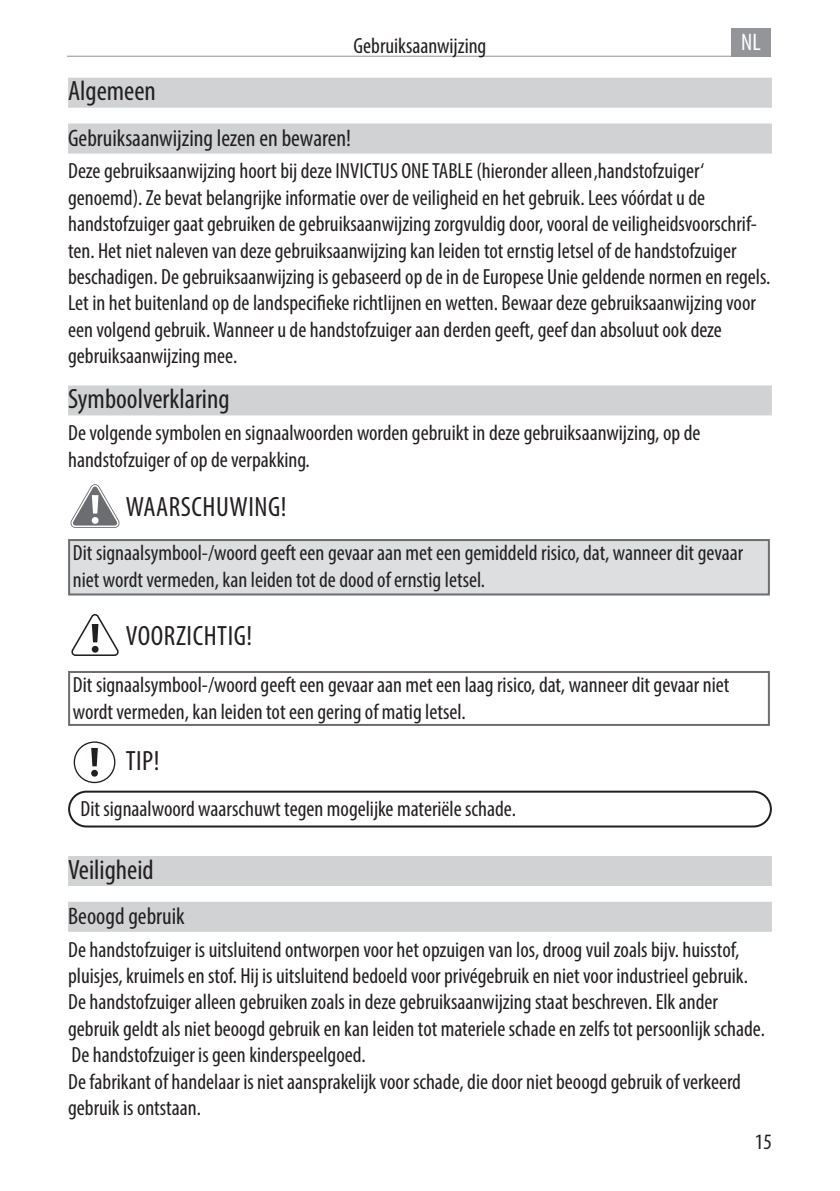
<style>
.page{position:relative;width:840px;height:1191px;background:#fff}
.page>*{position:absolute;margin:0;border:0;box-sizing:border-box;transform-origin:0 0}
.t1{font:condensed 28px "Myriad Pro";color:#231f20}
.t2{font:condensed 28px "Myriad Pro";letter-spacing:.02em;color:#231f20}
.t3{font:condensed 24px "Myriad Pro";color:#231f20}
.t4{font:condensed 24px "Myriad Pro";color:#fff}
.t5{font:condensed 22px/26.4px "Myriad Pro";color:#231f20}
</style>
<div class="page">
<hr style="left:67px;top:56px;width:703px;height:1px;background:#939598">
<div style="left:730px;top:28px;width:40px;height:29px;background:#939598"></div>
<div style="left:68px;top:78px;width:703px;height:30px;background:#d1d2d4"></div>
<div style="left:68px;top:124px;width:703px;height:30px;background:#d1d2d4"></div>
<div style="left:68px;top:385px;width:703px;height:30px;background:#d1d2d4"></div>
<div style="left:68px;top:856px;width:703px;height:30px;background:#d1d2d4"></div>
<div style="left:68px;top:901px;width:703px;height:30px;background:#d1d2d4"></div>
<svg style="left:70px;top:484px;width:50px;height:44px"></svg>
<div style="left:69px;top:540px;width:699px;height:54px;background:#dddee0"></div>
<div style="left:68px;top:539px;width:701px;height:56px;border:2px solid #6c6d70"></div>
<svg style="left:71px;top:614px;width:48px;height:42px"></svg>
<div style="left:68px;top:671px;width:701px;height:55px;border:2px solid #6c6d70"></div>
<svg style="left:74px;top:741px;width:41px;height:42px"></svg>
<div style="left:68px;top:790px;width:703px;height:37px;border:2px solid #231f20;border-radius:17px"></div>
<p class="t5" style="left:353px;top:32px;width:134px">Gebruiksaanwijzing</p>
<p class="t4" style="left:740px;top:28px;width:21px">NL</p>
<p class="t1" style="left:68px;top:74px;width:89px">Algemeen</p>
<p class="t3" style="left:68px;top:124px;width:284px">Gebruiksaanwijzing lezen en bewaren!</p>
<p class="t5" style="left:68px;top:158px;width:703px">Deze gebruiksaanwijzing hoort bij deze INVICTUS ONE TABLE (hieronder alleen ‚handstofzuiger‘ genoemd). Ze bevat belangrijke informatie over de veiligheid en het gebruik. Lees vóórdat u de handstofzuiger gaat gebruiken de gebruiksaanwijzing zorgvuldig door, vooral de veiligheidsvoorschrif&shy;ten. Het niet naleven van deze gebruiksaanwijzing kan leiden tot ernstig letsel of de handstofzuiger beschadigen. De gebruiksaanwijzing is gebaseerd op de in de Europese Unie geldende normen en regels.<br>Let in het buitenland op de landspecifieke richtlijnen en wetten. Bewaar deze gebruiksaanwijzing voor een volgend gebruik. Wanneer u de handstofzuiger aan derden geeft, geef dan absoluut ook deze gebruiksaanwijzing mee.</p>
<p class="t1" style="left:68px;top:382px;width:163px">Symboolverklaring</p>
<p class="t5" style="left:68px;top:419px;width:633px">De volgende symbolen en signaalwoorden worden gebruikt in deze gebruiksaanwijzing, op de handstofzuiger of op de verpakking.</p>
<p class="t2" style="left:126px;top:489px;width:162px">WAARSCHUWING!</p>
<p class="t5" style="left:73px;top:539px;width:671px">Dit signaalsymbool-/woord geeft een gevaar aan met een gemiddeld risico, dat, wanneer dit gevaar niet wordt vermeden, kan leiden tot de dood of ernstig letsel.</p>
<p class="t2" style="left:126px;top:618px;width:128px">VOORZICHTIG!</p>
<p class="t5" style="left:73px;top:671px;width:657px">Dit signaalsymbool-/woord geeft een gevaar aan met een laag risico, dat, wanneer dit gevaar niet wordt vermeden, kan leiden tot een gering of matig letsel.</p>
<p class="t1" style="left:126px;top:744px;width:35px">TIP!</p>
<p class="t5" style="left:80px;top:795px;width:437px">Dit signaalwoord waarschuwt tegen mogelijke materiële schade.</p>
<p class="t1" style="left:68px;top:852px;width:87px">Veiligheid</p>
<p class="t3" style="left:68px;top:902px;width:118px">Beoogd gebruik</p>
<p class="t5" style="left:68px;top:935px;width:698px">De handstofzuiger is uitsluitend ontworpen voor het opzuigen van los, droog vuil zoals bijv. huisstof, pluisjes, kruimels en stof. Hij is uitsluitend bedoeld voor privégebruik en niet voor industrieel gebruik.<br>De handstofzuiger alleen gebruiken zoals in deze gebruiksaanwijzing staat beschreven. Elk ander gebruik geldt als niet beoogd gebruik en kan leiden tot materiele schade en zelfs tot persoonlijk schade.<br>De handstofzuiger is geen kinderspeelgoed.<br>De fabrikant of handelaar is niet aansprakelijk voor schade, die door niet beoogd gebruik of verkeerd gebruik is ontstaan.</p>
<p class="t5" style="left:754px;top:1128px;width:18px">15</p>
</div>
